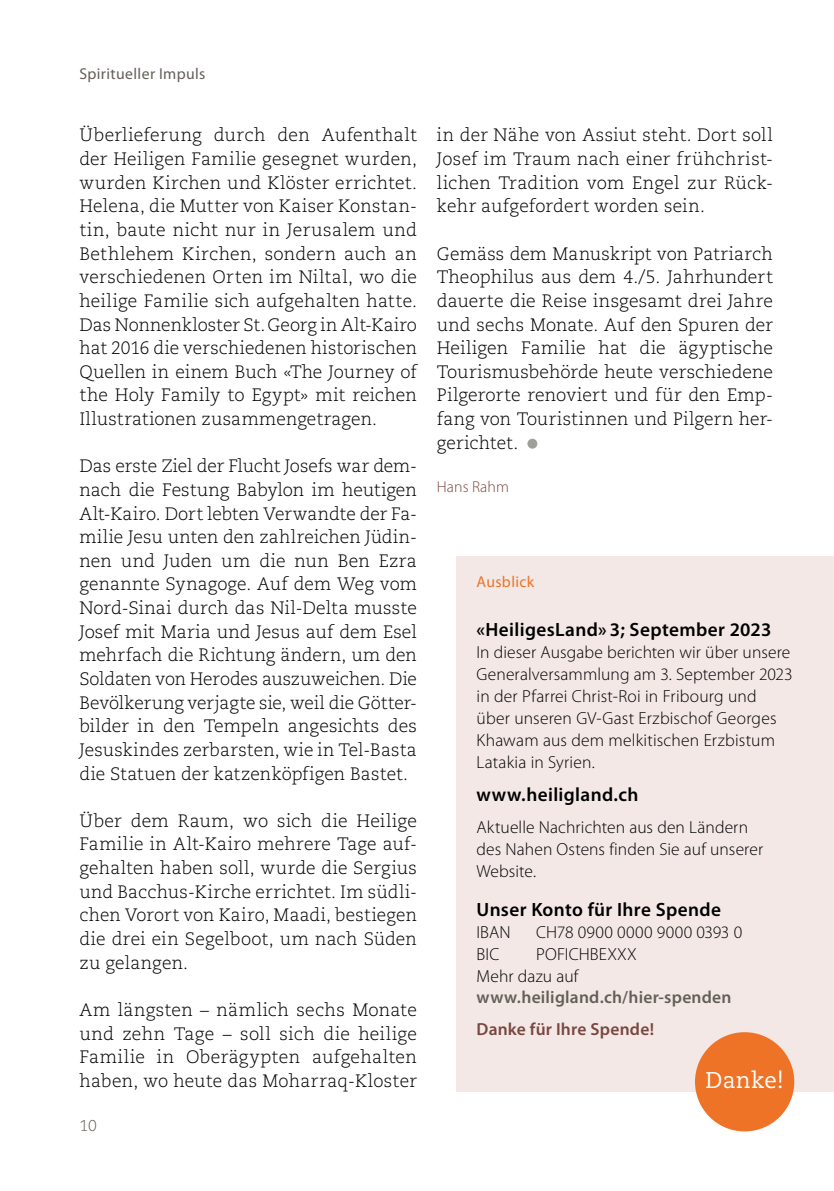
<style>
.page{position:relative;width:834px;height:1191px;background:#fff}
.page>*{position:absolute;margin:0;border:0;box-sizing:border-box;transform-origin:0 0}
.t1{font:22.75px "Caecilia LT Pro 55 Roman";letter-spacing:.01em;color:#fff}
.t2{font:600 19.25px "Myriad Pro";letter-spacing:.02em;color:#000}
.t3{font:300 17.85px/23.6px "Caecilia LT Pro 45";letter-spacing:.01em;color:#000;text-align:justify}
.t4{font:300 17.5px/21.9px "Myriad Pro";letter-spacing:.01em;color:#000}
.t5{font:600 17.5px "Myriad Pro";letter-spacing:.015em;color:#625f57}
.t6{font:600 17.5px "Myriad Pro";letter-spacing:.01em;color:#794640}
.t7{font:15.75px "Myriad Pro";letter-spacing:.025em;color:#625f57}
.t8{font:300 15.75px "Myriad Pro";letter-spacing:.01em;color:#794640}
.t9{font:15.75px "Myriad Pro";letter-spacing:.02em;color:#ee7326}
.t10{font:300 15.75px "Caecilia LT Pro 45";color:#625f57}
</style>
<div class="page">
<div style="left:527px;top:439px;width:10px;height:10px;background:#9e9e9b;border-radius:50%"></div>
<div style="left:456px;top:556px;width:377px;height:535px;background:#f3e8e6"></div>
<div style="left:694px;top:1032px;width:100px;height:99px;background:#ee7326;border-radius:50%"></div>
<p class="t7" style="left:79px;top:64px;width:127px">Spiritueller Impuls</p>
<p class="t3" style="left:79px;top:123px;width:339px">Überlieferung durch den Aufenthalt der Heiligen Familie gesegnet wurden, wurden Kirchen und Klöster errichtet.<br>Helena, die Mutter von Kaiser Konstan&shy;tin, baute nicht nur in Jerusalem und Bethlehem Kirchen, sondern auch an verschiedenen Orten im Niltal, wo die heilige Familie sich aufgehalten hatte.<br>Das Nonnenkloster St.Georg in Alt-Kairo hat 2016 die verschiedenen historischen Quellen in einem Buch «The Journey of the Holy Family to Egypt» mit reichen Illustrationen zusammengetragen.</p>
<p class="t3" style="left:79px;top:454px;width:339px">Das erste Ziel der Flucht Josefs war dem&shy;nach die Festung Babylon im heutigen Alt-Kairo. Dort lebten Verwandte der Fa&shy;milie Jesu unten den zahlreichen Jüdin&shy;nen und Juden um die nun Ben Ezra genannte Synagoge. Auf dem Weg vom Nord-Sinai durch das Nil-Delta musste Josef mit Maria und Jesus auf dem Esel mehrfach die Richtung ändern, um den Soldaten von Herodes auszuweichen. Die Bevölkerung verjagte sie, weil die Götter&shy;bilder in den Tempeln angesichts des Jesuskindes zerbarsten, wie in Tel-Basta die Statuen der katzenköpfigen Bastet.</p>
<p class="t3" style="left:79px;top:808px;width:339px">Über dem Raum, wo sich die Heilige Familie in Alt-Kairo mehrere Tage auf&shy;gehalten haben soll, wurde die Sergius und Bacchus-Kirche errichtet. Im südli&shy;chen Vorort von Kairo, Maadi, bestiegen die drei ein Segelboot, um nach Süden zu gelangen.</p>
<p class="t3" style="left:79px;top:997px;width:339px">Am längsten – nämlich sechs Monate und zehn Tage – soll sich die heilige Familie in Oberägypten aufgehalten haben, wo heute das Moharraq-Kloster</p>
<p class="t10" style="left:79px;top:1115px;width:19px">10</p>
<p class="t3" style="left:437px;top:123px;width:337px">in der Nähe von Assiut steht. Dort soll Josef im Traum nach einer frühchrist&shy;lichen Tradition vom Engel zur Rück&shy;kehr aufgefordert worden sein.</p>
<p class="t3" style="left:437px;top:241px;width:337px">Gemäss dem Manuskript von Patriarch Theophilus aus dem 4./5. Jahrhundert dauerte die Reise insgesamt drei Jahre und sechs Monate. Auf den Spuren der Heiligen Familie hat die ägyptische Tourismusbehörde heute verschiedene Pilgerorte renoviert und für den Emp&shy;fang von Touristinnen und Pilgern her&shy;gerichtet.</p>
<p class="t8" style="left:437px;top:477px;width:74px">Hans Rahm</p>
<p class="t9" style="left:476px;top:572px;width:59px">Ausblick</p>
<p class="t2" style="left:476px;top:617px;width:296px">«HeiligesLand» 3; September 2023</p>
<p class="t4" style="left:476px;top:641px;width:318px">In dieser Ausgabe berichten wir über unsere Generalversammlung am 3. September 2023 in der Pfarrei Christ-Roi in Fribourg und über unseren GV-Gast Erzbischof Georges Khawam aus dem melkitischen Erzbistum Latakia in Syrien.</p>
<p class="t2" style="left:476px;top:782px;width:163px">www.heiligland.ch</p>
<p class="t4" style="left:476px;top:817px;width:288px">Aktuelle Nachrichten aus den Ländern des Nahen Ostens finden Sie auf unserer<br>Website.</p>
<p class="t2" style="left:476px;top:897px;width:246px">Unser Konto für Ihre Spende</p>
<p class="t4" style="left:476px;top:921px;width:35px">IBAN</p>
<p class="t4" style="left:536px;top:921px;width:207px">CH78 0900 0000 9000 0393 0</p>
<p class="t4" style="left:476px;top:943px;width:24px">BIC</p>
<p class="t4" style="left:476px;top:943px;width:162px;text-indent:60px">POFICHBEXXX<br>Mehr dazu auf</p>
<p class="t5" style="left:476px;top:986px;width:256px">www.heiligland.ch/hier-spenden</p>
<p class="t6" style="left:476px;top:1018px;width:179px">Danke für Ihre Spende!</p>
<p class="t1" style="left:705px;top:1064px;width:80px">Danke!</p>
</div>
